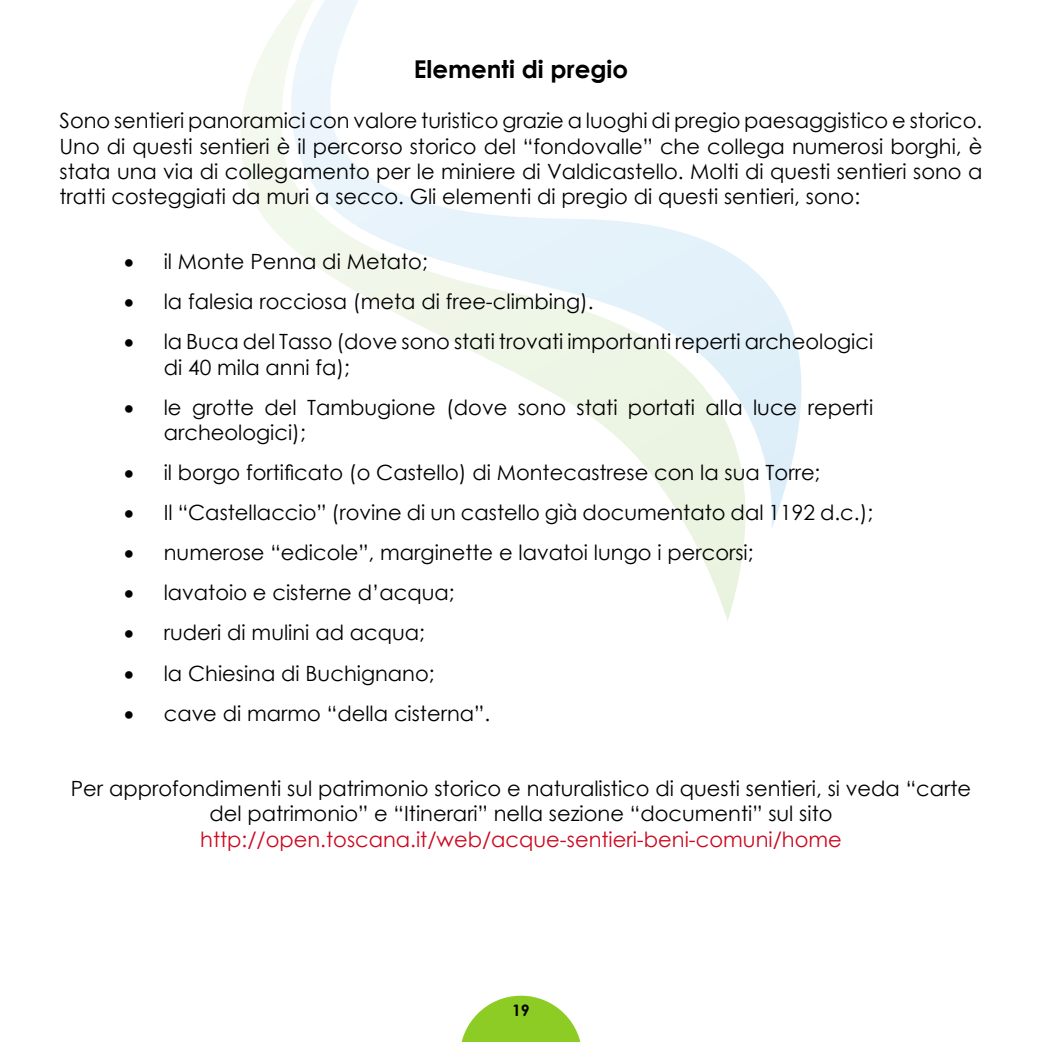
<style>
.page{position:relative;width:1042px;height:1042px;background:#fff}
.page>*{position:absolute;margin:0;border:0;box-sizing:border-box;transform-origin:0 0}
.t1{font:700 24.5px "Century Gothic";color:#000}
.t2{font:21px/25.2px "Century Gothic";color:#000}
.t3{font:21px "Century Gothic";color:#cd071e}
.t4{font:700 15.75px "Century Gothic";color:#000}
</style>
<div class="page">
<svg style="left:461px;top:995px;width:120px;height:47px"></svg>
<svg style="left:241px;top:0;width:561px;height:621px"></svg>
<p class="t1" style="left:414px;top:50px;width:216px">Elementi di pregio</p>
<p class="t2" style="left:60px;top:108px;width:924px;text-align:justify">Sono sentieri panoramici con valore turistico grazie a luoghi di pregio paesaggistico e storico.<br>Uno di questi sentieri è il percorso storico del “fondovalle” che collega numerosi borghi, è stata una via di collegamento per le miniere di Valdicastello. Molti di questi sentieri sono a tratti costeggiati da muri a secco. Gli elementi di pregio di questi sentieri, sono:</p>
<p class="t2" style="left:124px;top:249px;width:305px">• il Monte Penna di Metato;</p>
<p class="t2" style="left:124px;top:289px;width:471px">• la falesia rocciosa (meta di free-climbing).</p>
<p class="t2" style="left:164px;top:329px;width:711px;text-indent:-40px">• la Buca del Tasso (dove sono stati trovati importanti reperti archeologici di 40 mila anni fa);</p>
<p class="t2" style="left:164px;top:394px;width:711px;text-indent:-40px">• le grotte del Tambugione (dove sono stati portati alla luce reperti archeologici);</p>
<p class="t2" style="left:124px;top:459px;width:698px">• il borgo fortificato (o Castello) di Montecastrese con la sua Torre;</p>
<p class="t2" style="left:124px;top:500px;width:751px">• Il “Castellaccio” (rovine di un castello già documentato dal 1192 d.c.);</p>
<p class="t2" style="left:124px;top:540px;width:631px">• numerose “edicole”, marginette e lavatoi lungo i percorsi;</p>
<p class="t2" style="left:124px;top:580px;width:332px">• lavatoio e cisterne d’acqua;</p>
<p class="t2" style="left:124px;top:620px;width:302px">• ruderi di mulini ad acqua;</p>
<p class="t2" style="left:124px;top:660px;width:312px">• la Chiesina di Buchignano;</p>
<p class="t2" style="left:124px;top:700px;width:368px">• cave di marmo “della cisterna”.</p>
<p class="t2" style="left:71px;top:776px;width:902px;text-align:center">Per approfondimenti sul patrimonio storico e naturalistico di questi sentieri, si veda “carte del patrimonio” e “Itinerari” nella sezione “documenti” sul sito</p>
<p class="t3" style="left:200px;top:824px;width:643px">http://open.toscana.it/web/acque-sentieri-beni-comuni/home</p>
<p class="t4" style="left:512px;top:998px;width:19px">19</p>
</div>
